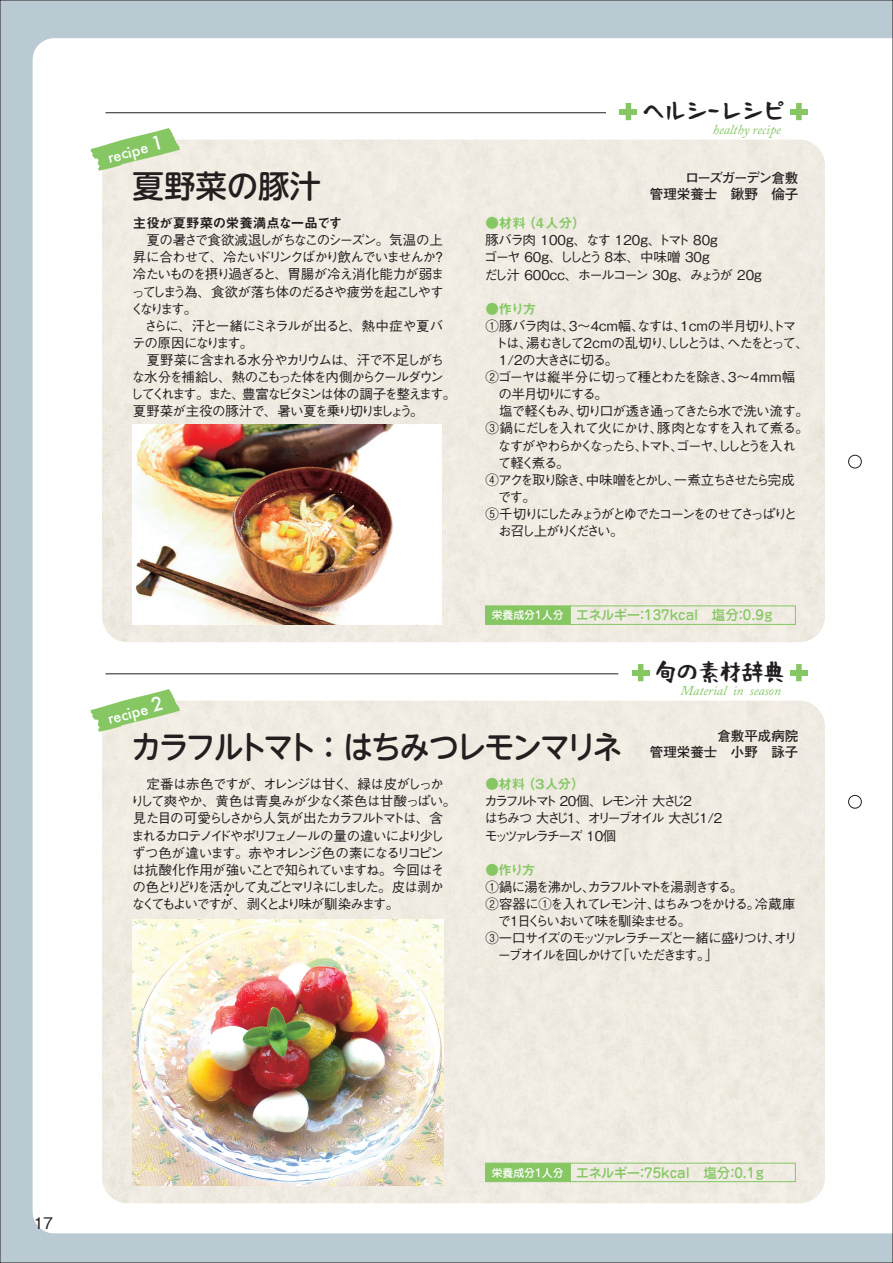
<style>
.page{position:relative;width:893px;height:1263px;background:#bacad2}
.page>*{position:absolute;margin:0;border:0;box-sizing:border-box;transform-origin:0 0}
.t1{font:500 31.5px "UD Shin M Go Pro";letter-spacing:-.065em;color:#231f20;scale:.95 1}
.t2{font:500 31.5px "UD Shin M Go Pro";letter-spacing:-.065em;color:#231f20}
.t3{font:24px "Rii Tegaki Fude";letter-spacing:-.1em;color:#231f20}
.t4{font:500 15.9px "Gothic BBB Pro";color:#231f20}
.t5{font:500 14.7px "Futura";color:#fff}
.t6{font:500 13.5px/17.1px "Gothic BBB Pro";letter-spacing:-.105em;color:#231f20}
.t7{font:500 13.5px/17.1px "Gothic BBB Pro";letter-spacing:-.125em;color:#231f20}
.t8{font:500 13.5px/17.1px "Gothic BBB Pro";letter-spacing:-.145em;color:#231f20}
.t9{font:500 13.5px "Gothic BBB Pro";letter-spacing:-.095em;color:#231f20}
.t10{font:500 13.5px "Jun 34 Pro";color:#86c764}
.t11{font:500 13.5px/17.1px "Gothic BBB Pro";letter-spacing:-.19em;color:#231f20}
.t12{font:500 13.5px "Gothic BBB Pro";letter-spacing:-.17em;color:#231f20}
.t13{font:italic 13.5px "Adobe Caslon Pro";color:#86c764}
.t14{font:500 13.5px "Gothic BBB Pro";letter-spacing:-.185em;color:#231f20}
.t15{font:700 13.5px "Futo Go B101 Pro";color:#231f20}
.t16{font:500 13.5px "Gothic BBB Pro";letter-spacing:-.15em;color:#231f20}
.t17{font:500 13.5px "Gothic BBB Pro";letter-spacing:-.075em;color:#231f20}
.t18{font:13.5px "Midashi Go Pro MB31";letter-spacing:-.07em;color:#86c764}
.t19{font:13.5px "Midashi Go Pro MB31";color:#231f20}
.t20{font:500 13.5px "Gothic BBB Pro";letter-spacing:-.1em;color:#231f20}
.t21{font:500 13.5px "Gothic BBB Pro";letter-spacing:-.215em;color:#231f20}
.t22{font:700 13.5px "Futo Go B101 Pro";letter-spacing:-.085em;color:#231f20}
.s1{font-size:18.6px}
.s2{font-family:"Koz Go Pr 6 N";font-weight:500}
.s3{font-size:10.8px;color:#fff}
</style>
<div class="page">
<div style="left:33px;top:38px;width:858px;height:1195px;background:#fff"></div>
<div style="left:102px;top:140px;width:723px;height:502px;background:#f0ebe2"></div>
<div style="left:102px;top:701px;width:723px;height:502px;background:#f0ece2"></div>
<img style="left:133px;top:920px;width:310px;height:265px">
<img style="left:133px;top:424px;width:309px;height:200px">
<div style="left:620px;top:109px;width:17px;height:5px;background:#86c764"></div>
<div style="left:626px;top:103px;width:5px;height:17px;background:#86c764"></div>
<div style="left:790px;top:109px;width:17px;height:5px;background:#86c764"></div>
<div style="left:796px;top:103px;width:6px;height:17px;background:#86c764"></div>
<svg style="left:90px;top:128px;width:90px;height:43px;background:#bfdeaa"></svg>
<hr style="left:106px;top:112px;width:500px;height:1px;background:#231f20">
<div style="left:485px;top:1163px;width:86px;height:19px;background:#86c764"></div>
<div style="left:570px;top:1163px;width:226px;height:19px;border:1px solid #86c764"></div>
<div style="left:632px;top:670px;width:17px;height:5px;background:#86c764"></div>
<div style="left:638px;top:664px;width:5px;height:17px;background:#86c764"></div>
<div style="left:790px;top:670px;width:17px;height:5px;background:#86c764"></div>
<div style="left:796px;top:664px;width:6px;height:17px;background:#86c764"></div>
<svg style="left:90px;top:689px;width:90px;height:43px;background:#bfdeaa"></svg>
<hr style="left:106px;top:673px;width:512px;height:1px;background:#231f20">
<div style="left:485px;top:605px;width:86px;height:20px;background:#86c764;border:1px solid #86c764"></div>
<div style="left:570px;top:605px;width:226px;height:20px;border:1px solid #86c764"></div>
<div style="left:849px;top:455px;width:12px;height:13px;background:#fff;border-radius:50%"></div>
<div style="left:848px;top:455px;width:13px;height:13px;border:1px solid #231f20;border-radius:50%"></div>
<div style="left:849px;top:795px;width:12px;height:13px;background:#fff;border-radius:50%"></div>
<div style="left:848px;top:795px;width:13px;height:13px;border:1px solid #231f20;border-radius:50%"></div>
<p class="t5" style="left:105px;top:148px;width:59px;rotate:-15deg">recipe <span class="s1">1</span></p>
<h1 class="t2" style="left:133px;top:160px;width:190px">夏野菜の豚汁</h1>
<p class="t19" style="left:133px;top:212px;width:211px">主役が夏野菜の栄養満点な一品です</p>
<p class="t6" style="left:130px;top:230px;width:328px">　夏の暑さで食欲減退しがちなこのシーズン。気温の上昇に合わせて、冷たいドリンクばかり飲んでいませんか？冷たいものを摂り過ぎると、胃腸が冷え消化能力が弱まってしまう為、食欲が落ち体のだるさや疲労を起こしやすくなります。<br>　さらに、汗と一緒にミネラルが出ると、熱中症や夏バテの原因になります。<br>　夏野菜に含まれる水分やカリウムは、汗で不足しがちな水分を補給し、熱のこもった体を内側からクールダウンしてくれます。また、豊富なビタミンは体の調子を整えます。夏野菜が主役の豚汁で、暑い夏を乗り切りましょう。</p>
<p class="t5" style="left:105px;top:709px;width:59px;rotate:-15deg">recipe <span class="s1">2</span></p>
<h2 class="t3" style="left:641px;top:99px;width:146px">ヘルシーレシピ</h2>
<p class="t13" style="left:713px;top:121px;width:70px">healthy recipe</p>
<p class="t22" style="left:685px;top:167px;width:114px">ローズガーデン倉敷</p>
<p class="t15" style="left:650px;top:183px;width:150px">管理栄養士 <span class="s2">鍬野　倫子</span></p>
<p class="t18" style="left:485px;top:212px;width:102px">●材料（4人分）</p>
<p class="t8" style="left:484px;top:230px;width:282px">豚バラ肉 100ｇ、なす 120ｇ、トマト 80ｇ<br>ゴーヤ 60ｇ、ししとう ８本、中味噌 30ｇ<br>だし汁 600ｃｃ、ホールコーン 30ｇ、みょうが 20ｇ</p>
<p class="t18" style="left:485px;top:298px;width:52px">●作り方</p>
<p class="t9" style="left:485px;top:315px;width:312px">①豚バラ肉は、３～４cm幅、なすは、１ｃｍの半月切り、トマ</p>
<p class="t14" style="left:494px;top:332px;width:316px">トは、湯むきして２ｃｍの乱切り、ししとうは、へたをとって、</p>
<p class="t20" style="left:496px;top:349px;width:124px">１/2の大きさに切る。</p>
<p class="t9" style="left:485px;top:366px;width:311px">②ゴーヤは縦半分に切って種とわたを除き、３～４ｍｍ幅</p>
<p class="t7" style="left:498px;top:384px;width:111px">の半月切りにする。</p>
<p class="t6" style="left:485px;top:401px;width:325px">　塩で軽くもみ、切り口が透き通ってきたら水で洗い流す。</p>
<p class="t17" style="left:485px;top:418px;width:325px">③鍋にだしを入れて火にかけ、豚肉となすを入れて煮る。</p>
<p class="t12" style="left:498px;top:435px;width:300px">なすがやわらかくなったら、トマト、ゴーヤ、ししとうを入れ</p>
<p class="t7" style="left:498px;top:452px;width:73px">て軽く煮る。</p>
<p class="t7" style="left:485px;top:469px;width:311px">④アクを取り除き、中味噌をとかし、一煮立ちさせたら完成</p>
<p class="t7" style="left:498px;top:487px;width:40px">です。</p>
<p class="t16" style="left:485px;top:503px;width:313px">⑤千切りにしたみょうがとゆでたコーンをのせてさっぱりと</p>
<p class="t21" style="left:498px;top:520px;width:127px">お召し上がりください。</p>
<p class="t10" style="left:492px;top:604px;width:282px"><span class="s3">栄養成分1人分</span> エネルギー：137kcal　塩分：0.9g</p>
<h2 class="t3" style="left:654px;top:660px;width:133px">旬の素材辞典</h2>
<p class="t13" style="left:680px;top:682px;width:102px">Material in season</p>
<h1 class="t1" style="left:131px;top:721px;width:519px">カラフルトマト：はちみつレモンマリネ</h1>
<p class="t15" style="left:717px;top:725px;width:82px">倉敷平成病院</p>
<p class="t15" style="left:650px;top:741px;width:150px">管理栄養士　小野　詠子</p>
<p class="t7" style="left:131px;top:774px;width:327px">　定番は赤色ですが、オレンジは甘く、緑は皮がしっかりして爽やか、黄色は青臭みが少なく茶色は甘酸っぱい。見た目の可愛らしさから人気が出たカラフルトマトは、含まれるカロテノイドやポリフェノールの量の違いにより少しずつ色が違います。赤やオレンジ色の素になるリコピンは抗酸化作用が強いことで知られていますね。今回はその色とりどりを活かして丸ごとマリネにしました。皮は剥かなくてもよいですが、剥くとより味が馴染みます。</p>
<p class="t18" style="left:485px;top:773px;width:101px">●材料（３人分）</p>
<p class="t11" style="left:484px;top:791px;width:240px">カラフルトマト 20個、レモン汁 大さじ2<br>はちみつ 大さじ1 、オリーブオイル 大さじ1 /2モッツァレラチーズ 1 0個</p>
<p class="t18" style="left:485px;top:859px;width:51px">●作り方</p>
<p class="t8" style="left:485px;top:876px;width:259px">①鍋に湯を沸かし、カラフルトマトを湯剥きする。</p>
<p class="t6" style="left:485px;top:894px;width:311px">②容器に①を入れてレモン汁、はちみつをかける。冷蔵庫</p>
<p class="t7" style="left:498px;top:911px;width:195px">で1日くらいおいて味を馴染ませる。</p>
<p class="t7" style="left:485px;top:928px;width:314px">③一口サイズのモッツァレラチーズと一緒に盛りつけ、オリ</p>
<p class="t12" style="left:498px;top:944px;width:222px">ーブオイルを回しかけて「いただきます。」</p>
<p class="t7" style="left:221px;top:885px;width:15px">・</p>
<p class="t4" style="left:34px;top:1210px;width:21px">17</p>
<p class="t10" style="left:492px;top:1162px;width:274px"><span class="s3">栄養成分1人分</span> エネルギー：75kcal　塩分：0.1g</p>
</div>
